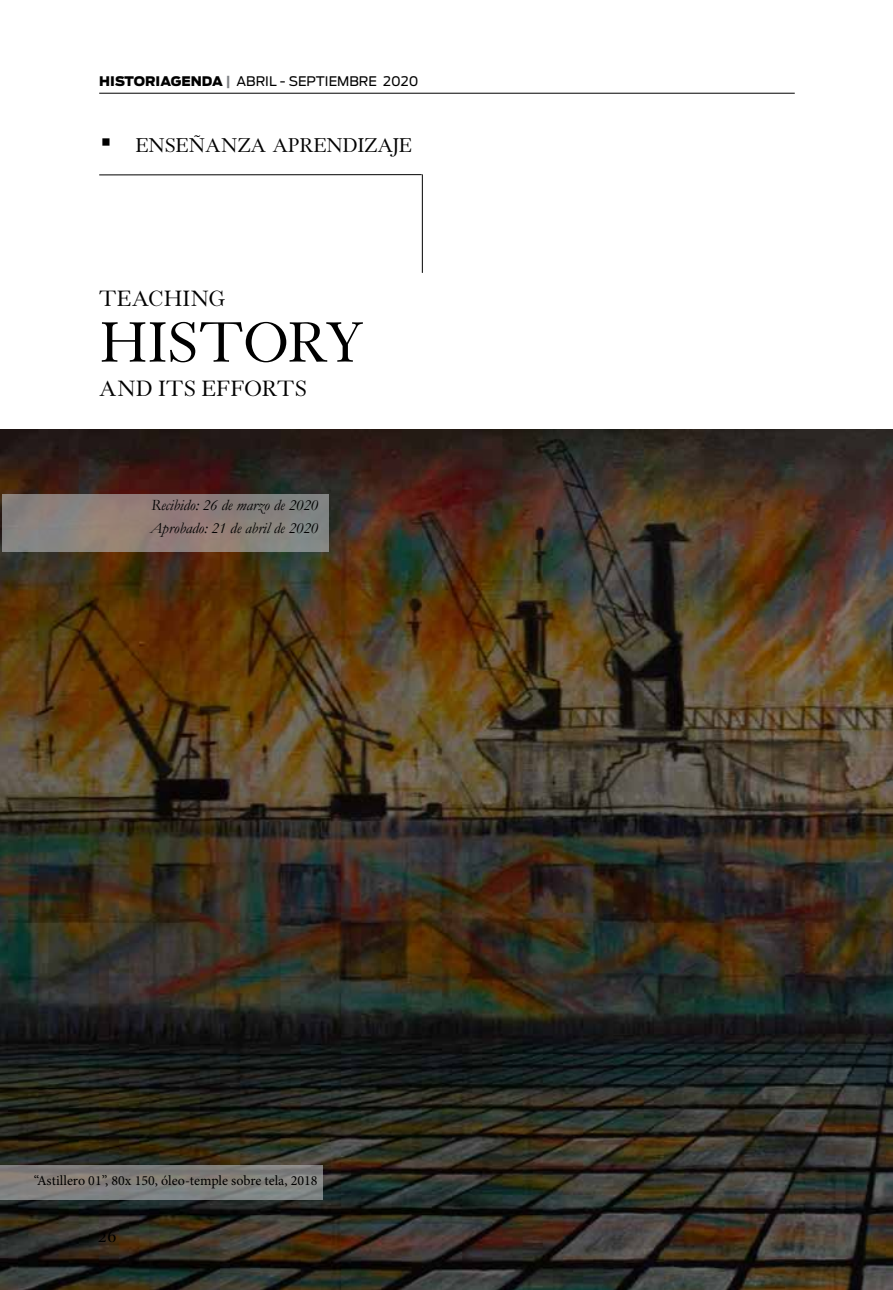
<style>
.page{position:relative;width:893px;height:1290px;background:#fff}
.page>*{position:absolute;margin:0;border:0;box-sizing:border-box;transform-origin:0 0}
.t1{font:63px "Wessex";letter-spacing:.005em;color:#000}
.t2{font:24.5px "Wessex";letter-spacing:.015em;color:#000}
.t3{font:22.05px "Wessex";color:#000}
.t4{font:21px "Wessex";color:#000}
.t5{font:italic 15.75px/23.6px "Garamond";color:#000}
.t6{font:14px "Minion Pro";color:#000}
.t7{font:13.12px "Antenna";color:#000}
.s1{font-weight:900}
.s2{font-weight:700;color:#808285}
</style>
<div class="page">
<hr style="left:99px;top:93px;width:696px;height:1px;background:#000">
<img style="left:0;top:429px;width:893px;height:861px">
<hr style="left:422px;top:174px;width:1px;height:99px;background:#000">
<hr style="left:99px;top:174px;width:323px;height:1px;background:#000">
<svg style="left:2px;top:494px;width:327px;height:58px;background:#8b807b"></svg>
<svg style="left:0;top:1165px;width:323px;height:34px;background:#80807d"></svg>
<p class="t7" style="left:99px;top:74px;width:321px"><span class="s1">HISTORIAGENDA</span> <span class="s2">|</span> ABRIL - SEPTIEMBRE 2020</p>
<h3 class="t3" style="left:100px;top:134px;width:313px">▪ ENSEÑANZA APRENDIZAJE</h3>
<h2 class="t2" style="left:99px;top:286px;width:128px">TEACHING</h2>
<h1 class="t1" style="left:100px;top:309px;width:266px">HISTORY</h1>
<h2 class="t2" style="left:99px;top:376px;width:209px">AND ITS EFFORTS</h2>
<p class="t5" style="left:150px;top:493px;width:170px">Recibido: 26 de marzo de 2020<br>Aprobado: 21 de abril de 2020</p>
<p class="t6" style="left:34px;top:1171px;width:285px">“Astillero 01”, 80x 150, óleo-temple sobre tela, 2018</p>
<h3 class="t4" style="left:98px;top:1224px;width:20px">26</h3>
</div>
